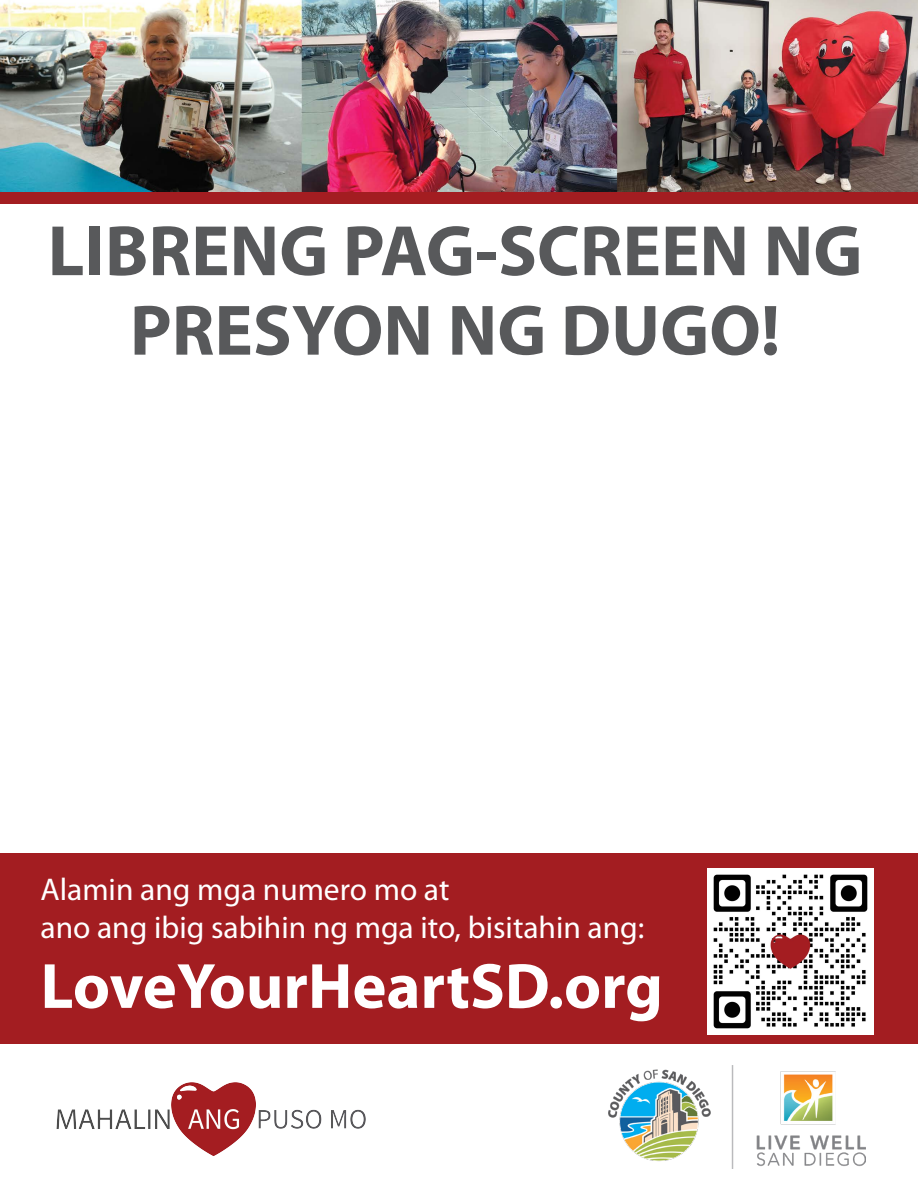
<style>
.page{position:relative;width:918px;height:1188px;background:#fff}
.page>*{position:absolute;margin:0;border:0;box-sizing:border-box;transform-origin:0 0}
.t1{font:700 72px "Myriad Pro";color:#58595b}
.t2{font:700 64.5px "Myriad Pro";color:#fff}
.t3{font:31.5px "Myriad Pro";color:#fff}
</style>
<div class="page">
<img style="left:0;top:0;width:918px;height:193px">
<img style="left:56px;top:1082px;width:310px;height:74px">
<div style="left:0;top:193px;width:918px;height:11px;background:#a31d21"></div>
<div style="left:0;top:853px;width:918px;height:191px;background:#a31d21"></div>
<img style="left:609px;top:1066px;width:256px;height:103px">
<img style="left:707px;top:868px;width:167px;height:166px">
<p class="t1" style="left:48px;top:211px;width:816px">LIBRENG PAG-SCREEN NG</p>
<p class="t1" style="left:130px;top:290px;width:652px">PRESYON NG DUGO!</p>
<p class="t3" style="left:40px;top:872px;width:410px">Alamin ang mga numero mo at</p>
<p class="t3" style="left:40px;top:910px;width:605px">ano ang ibig sabihin ng mga ito, bisitahin ang:</p>
<p class="t2" style="left:40px;top:950px;width:624px">LoveYourHeartSD.org</p>
</div>
